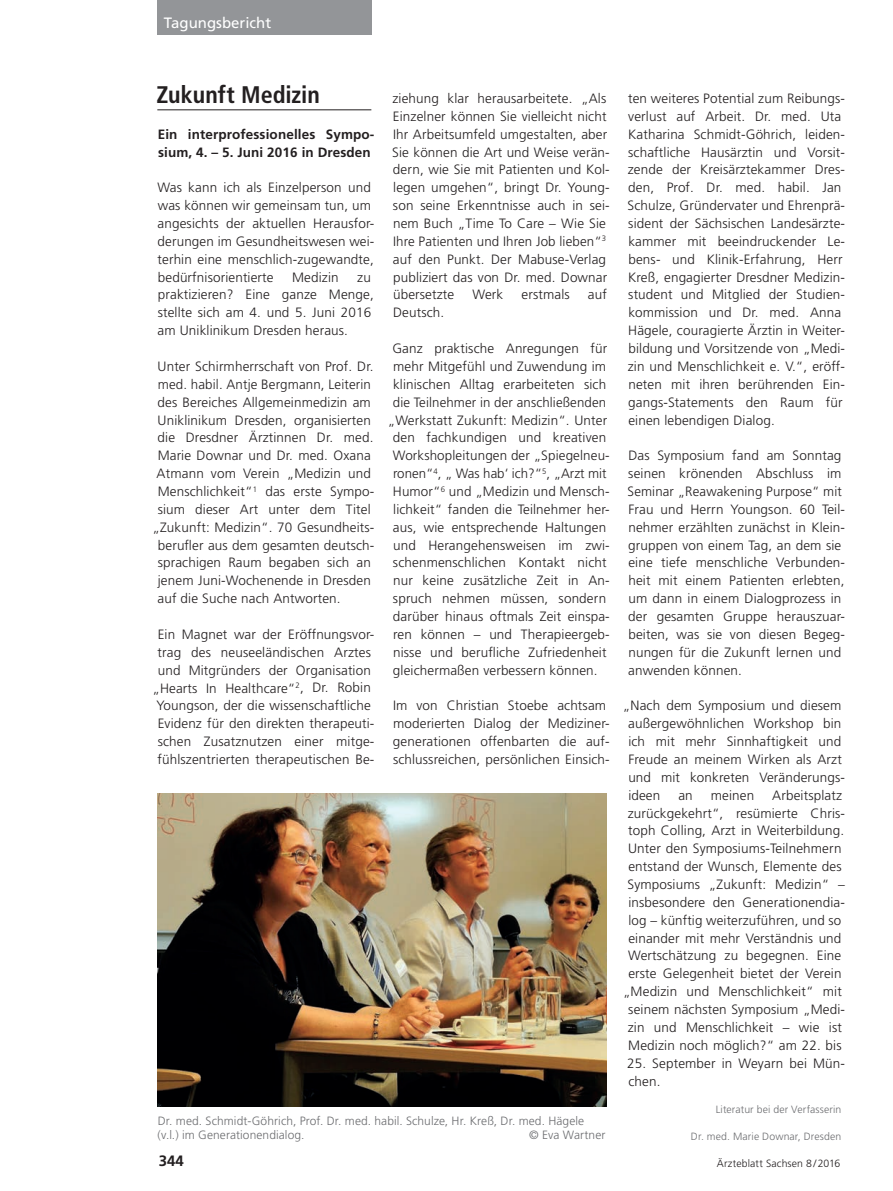
<style>
.page{position:relative;width:893px;height:1191px;background:#fff}
.page>*{position:absolute;margin:0;border:0;box-sizing:border-box;transform-origin:0 0}
.t1{font:700 condensed 24px "Frutiger";color:#231f20}
.t2{font:15px "Frutiger";color:#fff}
.t3{font:700 15px "Frutiger";color:#231f20}
.t4{font:300 13.5px/17.9px "Frutiger";letter-spacing:.01em;color:#231f20}
.t5{font:700 13.5px/17.9px "Frutiger";letter-spacing:.01em;color:#231f20}
.t6{font:300 12px/14.2px "Frutiger";letter-spacing:.01em;color:#6c6d70}
.t7{font:300 10.5px "Frutiger";letter-spacing:.01em;color:#6c6d70}
.t8{font:300 10.5px "Frutiger";letter-spacing:.01em;color:#231f20}
</style>
<div class="page">
<hr style="left:157px;top:109px;width:214px;height:1px;background:#231f20">
<div style="left:157px;top:0;width:214px;height:34px;background:#939598"></div>
<img style="left:157px;top:793px;width:450px;height:314px">
<p class="t2" style="left:164px;top:14px;width:109px">Tagungsbericht</p>
<h1 class="t1" style="left:156px;top:80px;width:165px">Zukunft Medizin</h1>
<p class="t5" style="left:158px;top:125px;width:218px">Ein interprofessionelles Sympo&shy;sium, 4. – 5. Juni 2016 in Dresden</p>
<p class="t4" style="left:157px;top:179px;width:218px">Was kann ich als Einzelperson und was können wir gemeinsam tun, um angesichts der aktuellen Herausfor&shy;derungen im Gesundheitswesen wei&shy;terhin eine menschlich-zugewandte, bedürfnisorientierte</p>
<p class="t4" style="left:292px;top:268px;width:48px">Medizin</p>
<p class="t4" style="left:158px;top:268px;width:218px;text-indent:200px">zu praktizieren? Eine ganze Menge, stellte sich am 4. und 5. Juni 2016 am Uniklinikum Dresden heraus.</p>
<p class="t4" style="left:158px;top:357px;width:217px">Unter Schirmherrschaft von Prof. Dr.</p>
<p class="t4" style="left:158px;top:375px;width:215px">med. habil. Antje Bergmann, Leiterin</p>
<p class="t4" style="left:158px;top:393px;width:215px">des Bereiches Allgemeinmedizin am</p>
<p class="t4" style="left:158px;top:411px;width:215px">Uniklinikum Dresden, organisierten</p>
<p class="t4" style="left:158px;top:429px;width:217px">die Dresdner Ärztinnen Dr. med.</p>
<p class="t4" style="left:158px;top:446px;width:215px">Marie Downar und Dr. med. Oxana</p>
<p class="t4" style="left:157px;top:464px;width:216px">Atmann vom Verein „Medizin und</p>
<p class="t4" style="left:158px;top:482px;width:218px">Menschlichkeit“<sup>1</sup> das erste Sympo-</p>
<p class="t4" style="left:158px;top:500px;width:215px">sium dieser Art unter dem Titel</p>
<p class="t4" style="left:152px;top:518px;width:224px">„Zukunft: Medizin“. 70 Gesundheits-</p>
<p class="t4" style="left:158px;top:536px;width:218px">berufler aus dem gesamten deutsch-</p>
<p class="t4" style="left:158px;top:554px;width:215px">sprachigen Raum begaben sich an</p>
<p class="t4" style="left:158px;top:571px;width:215px">jenem Juni-Wochenende in Dresden</p>
<p class="t4" style="left:158px;top:589px;width:185px">auf die Suche nach Antworten.</p>
<p class="t4" style="left:152px;top:625px;width:224px;text-align:center">Ein Magnet war der Eröffnungsvor&shy;trag des neuseeländischen Arztes und Mitgründers der Organisation „Hearts In Healthcare“<sup>2</sup>, Dr. Robin Youngson, der die wissenschaftliche Evidenz für den direkten therapeuti&shy;schen Zusatznutzen einer mitge&shy;fühlszentrierten therapeutischen Be--</p>
<p class="t4" style="left:392px;top:89px;width:219px">ziehung klar herausarbeitete. „Als Einzelner können Sie vielleicht nicht Ihr Arbeitsumfeld umgestalten, aber Sie können die Art und Weise verän&shy;dern, wie Sie mit Patienten und Kol&shy;legen umgehen“, bringt Dr. Young&shy;son seine Erkenntnisse auch in sei&shy;nem Buch „Time To Care – Wie Sie Ihre Patienten und Ihren Job lieben“<sup>3 </sup>auf den Punkt. Der Mabuse-Verlag publiziert das von Dr. med. Downar übersetzte</p>
<p class="t4" style="left:472px;top:286px;width:32px">Werk</p>
<p class="t4" style="left:521px;top:286px;width:50px">erstmals</p>
<p class="t4" style="left:588px;top:286px;width:21px">auf</p>
<p class="t4" style="left:393px;top:304px;width:53px">Deutsch.</p>
<p class="t4" style="left:388px;top:339px;width:224px;text-align:center">Ganz praktische Anregungen für mehr Mitgefühl und Zuwendung im klinischen Alltag erarbeiteten sich die Teilnehmer in der anschließenden „Werkstatt Zukunft: Medizin“. Unter den fachkundigen und kreativen Workshopleitungen der „Spiegelneu&shy;ronen“<sup>4</sup>, „ Was hab‘ ich?“<sup>5</sup>, „Arzt mit Humor“<sup>6</sup> und „Medizin und Mensch&shy;lichkeit“ fanden die Teilnehmer her&shy;aus, wie entsprechende Haltungen und Herangehensweisen im zwi&shy;schenmenschlichen Kontakt nicht nur keine zusätzliche Zeit in An-- spruch nehmen müssen, sondern darüber hinaus oftmals Zeit einspa&shy;ren können – und Therapieergeb&shy;nisse und berufliche Zufriedenheit gleichermaßen verbessern können.</p>
<p class="t4" style="left:393px;top:696px;width:218px">Im von Christian Stoebe achtsam moderierten Dialog der Mediziner&shy;generationen offenbarten die auf&shy;schlussreichen, persönlichen Einsich-</p>
<p class="t6" style="left:158px;top:1113px;width:428px">Dr. med. Schmidt-Göhrich, Prof. Dr. med. habil. Schulze, Hr. Kreß, Dr. med. Hägele (v.l.) im Generationendialog.</p>
<p class="t6" style="left:529px;top:1127px;width:78px">© Eva Wartner</p>
<p class="t4" style="left:628px;top:89px;width:219px">ten weiteres Potential zum Reibungs&shy;verlust auf Arbeit. Dr. med. Uta Katharina Schmidt-Göhrich, leiden&shy;schaftliche Hausärztin und Vorsit&shy;zende der Kreisärztekammer Dres&shy;den, Prof. Dr. med. habil. Jan Schulze, Gründervater und Ehrenprä&shy;sident der Sächsischen Landesärzte&shy;kammer mit beeindruckender Le-- bens- und Klinik-Erfahrung, Herr Kreß, engagierter Dresdner Medizin&shy;student und Mitglied der Studien&shy;kommission und Dr. med. Anna Hägele, couragierte Ärztin in Weiter&shy;bildung und Vorsitzende von „Medi&shy;zin und Menschlichkeit e. V.“, eröff&shy;neten mit ihren berührenden Ein&shy;gangs-Statements den Raum für einen lebendigen Dialog.</p>
<p class="t4" style="left:628px;top:446px;width:219px">Das Symposium fand am Sonntag seinen krönenden Abschluss im<br>Seminar „Reawakening Purpose“ mit<br>Frau und Herrn Youngson. 60 Teil&shy;nehmer erzählten zunächst in Klein&shy;gruppen von einem Tag, an dem sie eine tiefe menschliche Verbunden&shy;heit mit einem Patienten erlebten, um dann in einem Dialogprozess in der gesamten Gruppe herauszuar&shy;beiten, was sie von diesen Begeg&shy;nungen für die Zukunft lernen und anwenden können.</p>
<p class="t4" style="left:628px;top:696px;width:218px;text-indent:-5px">„Nach dem Symposium und diesem außergewöhnlichen Workshop bin ich mit mehr Sinnhaftigkeit und<br>Freude an meinem Wirken als Arzt und mit konkreten Veränderungs&shy;ideen</p>
<p class="t4" style="left:623px;top:786px;width:224px;text-align:right">Arbeitsplatz<br>zurückgekehrt“, resümierte Chris&shy;toph Colling, Arzt in Weiterbildung.<br>Unter den Symposiums-Teilnehmern entstand der Wunsch, Elemente des Symposiums „Zukunft: Medizin“ – insbesondere den Generationendia&shy;log – künftig weiterzuführen, und so einander mit mehr Verständnis und Wertschätzung zu begegnen. Eine erste Gelegenheit bietet der Verein „Medizin und Menschlichkeit“ mit seinem nächsten Symposium „Medi&shy;zin und Menschlichkeit – wie ist Medizin noch möglich?“ am 22. bis</p>
<p class="t4" style="left:627px;top:1054px;width:219px">25. September in Weyarn bei Mün&shy;chen.</p>
<p class="t7" style="left:716px;top:1103px;width:127px">Literatur bei der Verfasserin</p>
<p class="t7" style="left:691px;top:1130px;width:152px">Dr. med. Marie Downar, Dresden</p>
<p class="t4" style="left:678px;top:786px;width:16px">an</p>
<p class="t4" style="left:711px;top:786px;width:45px">meinen</p>
<p class="t3" style="left:159px;top:1151px;width:27px">344</p>
<p class="t8" style="left:717px;top:1157px;width:125px">Ärzteblatt Sachsen 8/2016</p>
</div>
